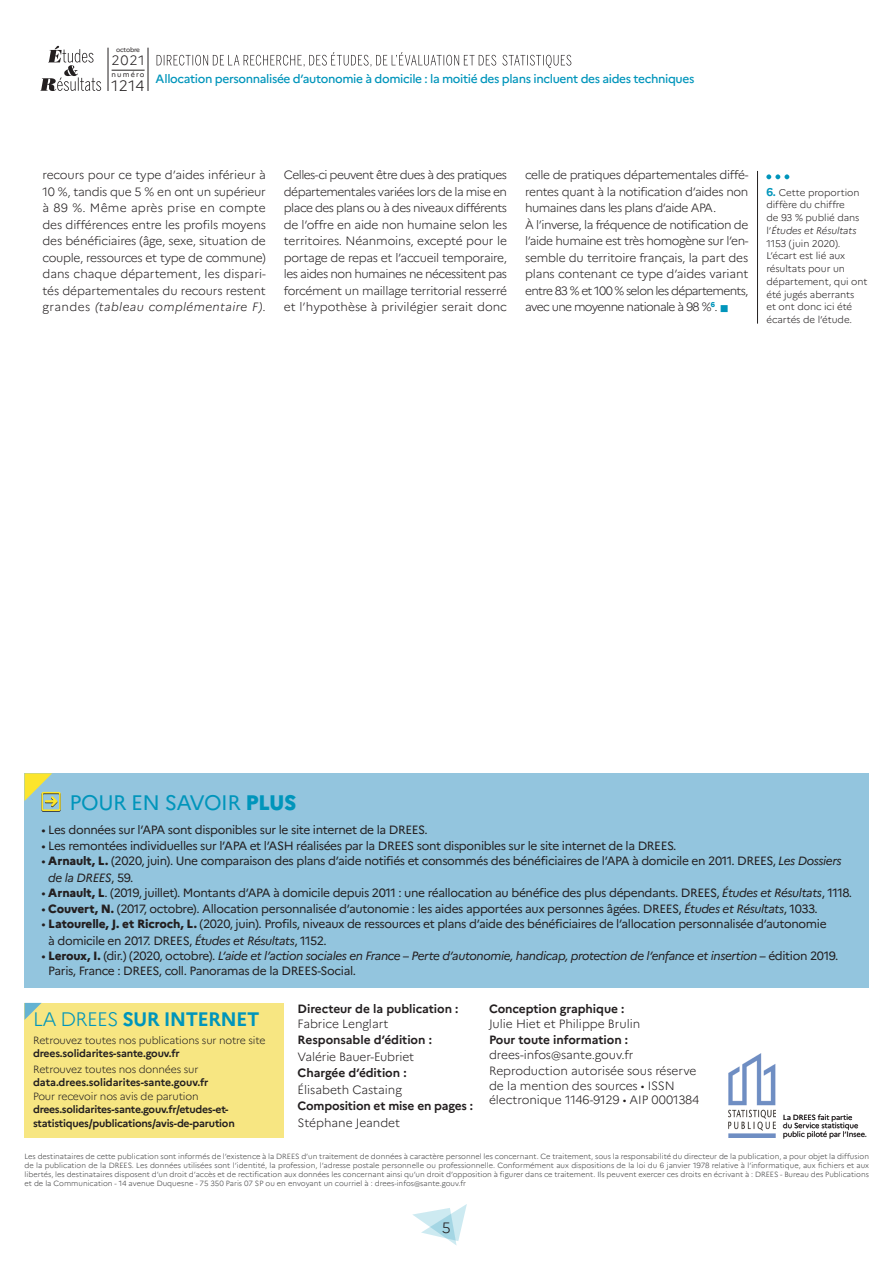
<style>
.page{position:relative;width:893px;height:1263px;background:#fff}
.page>*{position:absolute;margin:0;border:0;box-sizing:border-box;transform-origin:0 0}
.t1{font:21px "Marianne";letter-spacing:-.025em;color:#0095bb}
.t2{font:700 19.5px "Marianne";letter-spacing:-.035em;color:#0095bb}
.t3{font:300 15px "Marianne";color:#231f20}
.t4{font:300 13.5px "Marianne";color:#231f20}
.TXT{font:300 12px/16.5px "Marianne";letter-spacing:-.015em;color:#231f20;text-align:justify}
.t5{font:12px/16.5px "Marianne";letter-spacing:-.03em;color:#231f20}
.t6{font:italic 12px/15px "Marianne";letter-spacing:-.03em;color:#231f20}
.t7{font:700 12px "Marianne";letter-spacing:-.005em;color:#231f20}
.t8{font:500 12px "Marianne";letter-spacing:-.03em;color:#0095bb}
.t9{font:700 10.5px/13.5px "Marianne";letter-spacing:-.025em;color:#231f20}
.t10{font:300 10.5px "Marianne";letter-spacing:-.015em;color:#231f20}
.t11{font:700 10.5px "Marianne";letter-spacing:-.005em;color:#231f20}
.t12{font:300 9.75px/12.8px "Marianne";letter-spacing:-.005em;color:#231f20}
.t13{font:300 7.5px/9px "Marianne";color:#3e3e3f;text-align:justify}
.t14{font:7.35px/8.4px "Marianne";letter-spacing:-.01em;color:#231f20}
.t15{font:7.2px "Marianne";letter-spacing:.16em;color:#231f20}
.t16{font:6.45px "Marianne";letter-spacing:-.03em;color:#231f20}
.s1{font-style:italic}
.s2{color:#0095bb}
.s3{font-weight:700;font-size:11.25px;color:#0095bb}
.s4{font-weight:800}
.s5{font-style:normal}
.s6{font-weight:800;font-style:normal}
.s7{font-weight:300}
</style>
<div class="page">
<hr style="left:108px;top:48px;width:1px;height:43px;background:#231f20">
<hr style="left:148px;top:48px;width:1px;height:43px;background:#231f20">
<svg style="left:157px;top:52px;width:414px;height:16px"></svg>
<svg style="left:40px;top:46px;width:61px;height:45px"></svg>
<svg style="left:412px;top:1204px;width:55px;height:41px"></svg>
<div style="left:25px;top:1003px;width:259px;height:134px;background:#f7e682"></div>
<img style="left:729px;top:1053px;width:46px;height:84px">
<svg style="left:783px;top:1114px;width:83px;height:24px"></svg>
<hr style="left:112px;top:70px;width:33px;height:1px;background:#231f20">
<svg style="left:25px;top:1003px;width:17px;height:17px"></svg>
<svg style="left:766px;top:174px;width:23px;height:5px"></svg>
<hr style="left:757px;top:171px;width:1px;height:153px;background:#231f20">
<div style="left:25px;top:773px;width:844px;height:215px;background:#93c5de"></div>
<svg style="left:25px;top:773px;width:36px;height:39px"></svg>
<p class="t16" style="left:116px;top:46px;width:25px">octobre</p>
<p class="t4" style="left:112px;top:52px;width:34px">2021</p>
<p class="t15" style="left:112px;top:70px;width:34px">numéro</p>
<p class="t3" style="left:112px;top:76px;width:34px">1214</p>
<p class="t8" style="left:156px;top:71px;width:540px">Allocation personnalisée d’autonomie à domicile : la moitié des plans incluent des aides techniques</p>
<p class="TXT" style="left:43px;top:167px;width:225px">recours pour ce type d’aides inférieur à 10 %, tandis que 5 % en ont un supérieur à 89 %. Même après prise en compte des différences entre les profils moyens des bénéficiaires (âge, sexe, situation de couple, ressources et type de commune) dans chaque département, les dispari&shy;tés départementales du recours restent grandes <span class="s1">(tableau complémentaire F)</span>.</p>
<p class="TXT" style="left:284px;top:167px;width:225px">Celles-ci peuvent être dues à des pratiques départementales variées lors de la mise en place des plans ou à des niveaux différents de l’offre en aide non humaine selon les territoires. Néanmoins, excepté pour le portage de repas et l’accueil temporaire, les aides non humaines ne nécessitent pas forcément un maillage territorial resserré et l’hypothèse à privilégier serait donc</p>
<p class="TXT" style="left:525px;top:167px;width:225px">celle de pratiques départementales diffé&shy;rentes quant à la notification d’aides non humaines dans les plans d’aide APA.</p>
<p class="TXT" style="left:525px;top:216px;width:225px">À l’inverse, la fréquence de notification de l’aide humaine est très homogène sur l’en&shy;semble du territoire français, la part des plans contenant ce type d’aides variant entre 83 % et 100 % selon les départements, avec une moyenne nationale à 98 %<sup>6</sup>. <span class="s2">■</span></p>
<p class="t12" style="left:766px;top:186px;width:103px"><span class="s3">6.</span> Cette proportion diffère du chiffre<br>de 93 % publié dans l’<span class="s1">Études et Résultats<br></span>1153 (juin 2020).<br>L’écart est lié aux résultats pour un département, qui ont été jugés aberrants<br>et ont donc ici été écartés de l’étude.</p>
<p class="t1" style="left:70px;top:790px;width:228px">POUR EN SAVOIR <span class="s4">PLUS</span></p>
<p class="t5" style="left:42px;top:821px;width:388px">• Les données sur l’APA sont disponibles sur le site internet de la DREES.</p>
<p class="t5" style="left:42px;top:838px;width:636px">• Les remontées individuelles sur l’APA et l’ASH réalisées par la DREES sont disponibles sur le site internet de la DREES.</p>
<p class="t5" style="left:48px;top:853px;width:795px;text-indent:-7px">• <span class="s4">Arnault, L.</span> (2020, juin). Une comparaison des plans d’aide notifiés et consommés des bénéficiaires de l’APA à domicile en 2011. DREES, <span class="s1">Les Dossiers de la DREES</span>, 59.</p>
<p class="t5" style="left:42px;top:884px;width:812px">• <span class="s4">Arnault, L</span>. (2019, juillet). Montants d’APA à domicile depuis 2011 : une réallocation au bénéfice des plus dépendants. DREES, <span class="s1">Études et Résultats</span>, 1118.</p>
<p class="t5" style="left:42px;top:901px;width:778px">• <span class="s4">Couvert, N.</span> (2017, octobre). Allocation personnalisée d’autonomie : les aides apportées aux personnes âgées. DREES, <span class="s1">Études et Résultats</span>, 1033.</p>
<p class="t5" style="left:48px;top:916px;width:780px;text-indent:-7px">• <span class="s4">Latourelle, J. et Ricroch, L.</span> (2020, juin). Profils, niveaux de ressources et plans d’aide des bénéficiaires de l’allocation personnalisée d’autonomie à domicile en 2017. DREES, <span class="s1">Études et Résultats</span>, 1152.</p>
<p class="t6" style="left:48px;top:948px;width:792px;text-indent:-7px"><span class="s5">•</span> <span class="s6">Leroux, I.</span> <span class="s5">(dir.) (2020, octobre).</span> L’aide et l’action sociales en France <span class="s5">–</span> Perte d’autonomie, handicap, protection de l’enfance et insertion <span class="s5">– édition 2019.<br>Paris, France : DREES, coll. Panoramas de la DREES-Social.</span></p>
<p class="t7" style="left:298px;top:1002px;width:162px">Directeur de la publication :</p>
<p class="TXT" style="left:298px;top:1015px;width:92px">Fabrice Lenglart</p>
<p class="t7" style="left:298px;top:1033px;width:136px">Responsable d’édition :</p>
<p class="TXT" style="left:298px;top:1048px;width:118px">Valérie Bauer-Eubriet</p>
<p class="t7" style="left:298px;top:1066px;width:110px">Chargée d’édition :</p>
<p class="TXT" style="left:298px;top:1081px;width:106px">Élisabeth Castaing</p>
<p class="t7" style="left:298px;top:1099px;width:177px">Composition et mise en pages :</p>
<p class="TXT" style="left:298px;top:1114px;width:104px">Stéphane Jeandet</p>
<p class="t7" style="left:489px;top:1002px;width:137px">Conception graphique :</p>
<p class="TXT" style="left:489px;top:1015px;width:153px">Julie Hiet et Philippe Brulin</p>
<p class="t7" style="left:489px;top:1033px;width:141px">Pour toute information :</p>
<p class="TXT" style="left:489px;top:1046px;width:209px">drees-infos@sante.gouv.fr<br>Reproduction autorisée sous réserve</p>
<p class="TXT" style="left:489px;top:1078px;width:212px;line-height:14.4px">de la mention des sources • ISSN électronique 1146-9129 • AIP 0001384</p>
<h2 class="t2" style="left:33px;top:1007px;width:228px"><span class="s7">LA DREES</span> SUR INTERNET</h2>
<p class="t10" style="left:33px;top:1033px;width:234px">Retrouvez toutes nos publications sur notre site</p>
<p class="t9" style="left:33px;top:1047px;width:148px">drees.solidarites-sante.gouv.fr</p>
<p class="t10" style="left:33px;top:1063px;width:167px">Retrouvez toutes nos données sur</p>
<p class="t11" style="left:33px;top:1076px;width:177px">data.drees.solidarites-sante.gouv.fr</p>
<p class="t10" style="left:33px;top:1090px;width:167px">Pour recevoir nos avis de parution</p>
<p class="t9" style="left:33px;top:1103px;width:203px">drees.solidarites-sante.gouv.fr/etudes-et&shy;statistiques/publications/avis-de-parution</p>
<p class="t13" style="left:25px;top:1151px;width:846px">Les destinataires de cette publication sont informés de l’existence à la DREES d’un traitement de données à caractère personnel les concernant. Ce traitement, sous la responsabilité du directeur de la publication, a pour objet la diffusion de la publication de la DREES. Les données utilisées sont l’identité, la profession, l’adresse postale personnelle ou professionnelle. Conformément aux dispositions de la loi du 6 janvier 1978 relative à l’informatique, aux fichiers et aux libertés, les destinataires disposent d’un droit d’accès et de rectification aux données les concernant ainsi qu’un droit d’opposition à figurer dans ce traitement. Ils peuvent exercer ces droits en écrivant à : DREES - Bureau des Publications et de la Communication - 14 avenue Duquesne - 75 350 Paris 07 SP ou en envoyant un courriel à : drees-infos@sante.gouv.fr</p>
<p class="t14" style="left:783px;top:1113px;width:85px">La DREES fait partie<br>du Service statistique public piloté par l’Insee.</p>
<p class="t3" style="left:442px;top:1218px;width:10px">5</p>
</div>
